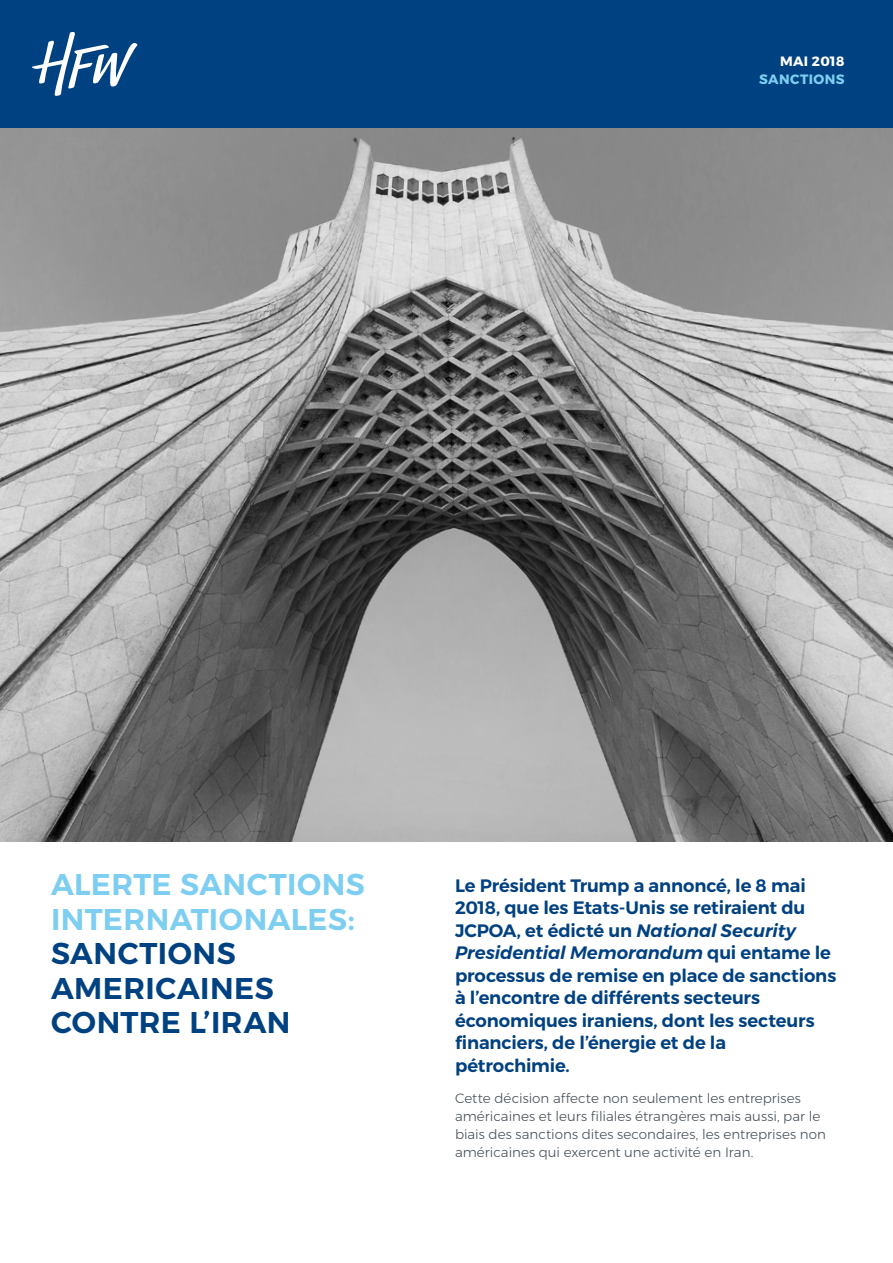
<style>
.page{position:relative;width:893px;height:1263px;background:#fff}
.page>*{position:absolute;margin:0;border:0;box-sizing:border-box;transform-origin:0 0}
.t1{font:600 30px/34.5px "Montserrat";letter-spacing:.015em;color:#004181}
.t2{font:600 30px/34.5px "Montserrat";letter-spacing:.015em;color:#7dcef1}
.t3{font:600 18px/22.5px "Montserrat";letter-spacing:-.01em;color:#004181}
.t4{font:300 13.5px/18px "Montserrat";color:#48525a}
.t5{font:700 13.5px "Montserrat";letter-spacing:.035em;color:#7dcef1}
.t6{font:700 13.5px "Montserrat";letter-spacing:.03em;color:#fff}
.s1{font-style:italic}
</style>
<div class="page">
<img style="left:0;top:128px;width:893px;height:714px">
<div style="left:0;top:0;width:893px;height:128px;background:#004181"></div>
<svg style="left:32px;top:32px;width:105px;height:64px"></svg>
<p class="t6" style="left:780px;top:51px;width:66px">MAI 2018</p>
<p class="t5" style="left:759px;top:69px;width:87px">SANCTIONS</p>
<h1 class="t2" style="left:51px;top:867px;width:316px">ALERTE SANCTIONS<br>INTERNATIONALES:</h1>
<h1 class="t1" style="left:51px;top:936px;width:241px">SANCTIONS<br>AMERICAINES<br>CONTRE L’IRAN</h1>
<p class="t3" style="left:455px;top:874px;width:383px">Le Président Trump a annoncé, le 8 mai 2018, que les Etats-Unis se retiraient du JCPOA, et édicté un <span class="s1">National Security Presidential Memorandum</span> qui entame le processus de remise en place de sanctions à l’encontre de différents secteurs économiques iraniens, dont les secteurs financiers, de l’énergie et de la pétrochimie.</p>
<p class="t4" style="left:455px;top:1088px;width:372px">Cette décision affecte non seulement les entreprises américaines et leurs filiales étrangères mais aussi, par le biais des sanctions dites secondaires, les entreprises non américaines qui exercent une activité en Iran.</p>
</div>
